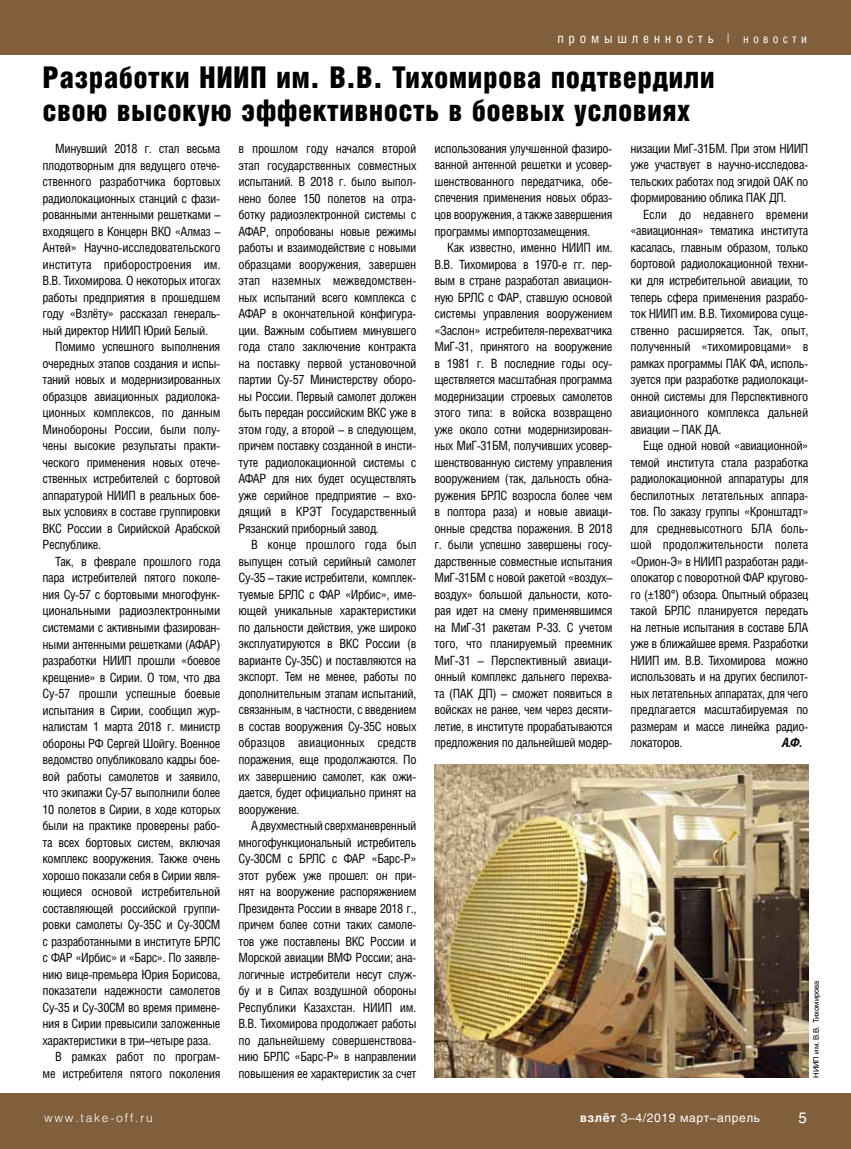
<style>
.page{position:relative;width:851px;height:1149px;background:#fff}
.page>*{position:absolute;margin:0;border:0;box-sizing:border-box;transform-origin:0 0}
.t1{font:30px/33px "Helios Cond Black C";letter-spacing:.01em;color:#000}
.t2{font:15px "Helios C";color:#fff}
.t3{font:13.5px "Helios Cond C";letter-spacing:.35em;color:#fff}
.t4{font:12.75px/16.5px "Helios Cond C";letter-spacing:-.03em;color:#000;text-align:justify}
.t5{font:12.75px "Helios Cond C";letter-spacing:-.01em;color:#000}
.t6{font:italic 700 12.75px "Helios Cond C";color:#000}
.t7{font:12px "Helios C";letter-spacing:.05em;color:#fff}
.t8{font:12px "Helios Light C";letter-spacing:.15em;color:#fff}
.t9{font:7.5px "Helios C";color:#000}
.s1{font-family:"Helios Cond Light C"}
.s2{font-size:12px}
.s3{font-weight:700}
</style>
<div class="page">
<div style="left:0;top:1093px;width:850px;height:55px;background:#815f3c"></div>
<div style="left:0;top:0;width:850px;height:54px;background:#815f3c"></div>
<img style="left:434px;top:764px;width:374px;height:313px">
<p class="t3" style="left:557px;top:30px;width:251px">промышленность <span class="s1">|</span> <span class="s2">новости</span></p>
<h1 class="t1" style="left:43px;top:60px;width:674px">Разработки НИИП им. В.В. Тихомирова подтвердили свою высокую эффективность в боевых условиях</h1>
<p class="t4" style="left:55px;top:140px;width:167px">Минувший 2018 г. стал весьма</p>
<p class="t4" style="left:43px;top:156px;width:179px">плодотворным для ведущего отече-</p>
<p class="t4" style="left:43px;top:173px;width:179px">ственного разработчика бортовых</p>
<p class="t4" style="left:43px;top:189px;width:179px">радиолокационных станций с фази-</p>
<p class="t4" style="left:43px;top:206px;width:179px">рованными антенными решетками –</p>
<p class="t4" style="left:43px;top:222px;width:179px">входящего в Концерн ВКО «Алмаз –</p>
<p class="t4" style="left:43px;top:239px;width:179px">Антей» Научно-исследовательского</p>
<p class="t5" style="left:43px;top:256px;width:179px">института приборостроения им.</p>
<p class="t4" style="left:43px;top:272px;width:179px">В.В. Тихомирова. О некоторых итогах</p>
<p class="t4" style="left:43px;top:288px;width:179px">работы предприятия в прошедшем</p>
<p class="t4" style="left:43px;top:305px;width:179px">году «Взлёту» рассказал генераль-</p>
<p class="t4" style="left:43px;top:321px;width:167px">ный директор НИИП Юрий Белый.</p>
<p class="t4" style="left:55px;top:338px;width:166px">Помимо успешного выполнения</p>
<p class="t4" style="left:43px;top:354px;width:179px">очередных этапов создания и испы-</p>
<p class="t4" style="left:43px;top:371px;width:179px">таний новых и модернизированных</p>
<p class="t4" style="left:43px;top:387px;width:179px">образцов авиационных радиолока-</p>
<p class="t4" style="left:43px;top:404px;width:179px">ционных комплексов, по данным</p>
<p class="t4" style="left:43px;top:420px;width:179px">Минобороны России, были полу-</p>
<p class="t4" style="left:43px;top:437px;width:179px">чены высокие результаты практи-</p>
<p class="t4" style="left:43px;top:453px;width:179px">ческого применения новых отече-</p>
<p class="t4" style="left:43px;top:470px;width:179px">ственных истребителей с бортовой</p>
<p class="t4" style="left:43px;top:486px;width:179px">аппаратурой НИИП в реальных бое-</p>
<p class="t4" style="left:43px;top:503px;width:179px">вых условиях в составе группировки</p>
<p class="t4" style="left:43px;top:519px;width:179px">ВКС России в Сирийской Арабской</p>
<p class="t4" style="left:43px;top:536px;width:60px">Республике.</p>
<p class="t4" style="left:55px;top:552px;width:167px">Так, в феврале прошлого года</p>
<p class="t4" style="left:43px;top:569px;width:179px">пара истребителей пятого поколе-</p>
<p class="t4" style="left:43px;top:585px;width:179px">ния Су‑57 с бортовыми многофунк-</p>
<p class="t4" style="left:43px;top:602px;width:179px">циональными радиоэлектронными</p>
<p class="t4" style="left:43px;top:618px;width:179px">системами с активными фазирован-</p>
<p class="t4" style="left:43px;top:635px;width:179px">ными антенными решетками (АФАР)</p>
<p class="t4" style="left:43px;top:651px;width:179px">разработки НИИП прошли «боевое</p>
<p class="t4" style="left:43px;top:668px;width:179px">крещение» в Сирии. О том, что два</p>
<p class="t4" style="left:43px;top:684px;width:179px">Су‑57 прошли успешные боевые</p>
<p class="t4" style="left:43px;top:701px;width:179px">испытания в Сирии, сообщил жур-</p>
<p class="t4" style="left:43px;top:717px;width:179px">налистам 1 марта 2018 г. министр</p>
<p class="t4" style="left:43px;top:734px;width:179px">обороны РФ Сергей Шойгу. Военное</p>
<p class="t4" style="left:43px;top:750px;width:179px">ведомство опубликовало кадры бое-</p>
<p class="t4" style="left:43px;top:767px;width:179px">вой работы самолетов и заявило,</p>
<p class="t4" style="left:43px;top:783px;width:179px">что экипажи Су‑57 выполнили более</p>
<p class="t4" style="left:43px;top:800px;width:179px">10 полетов в Сирии, в ходе которых</p>
<p class="t4" style="left:43px;top:816px;width:179px">были на практике проверены рабо-</p>
<p class="t4" style="left:43px;top:833px;width:179px">та всех бортовых систем, включая</p>
<p class="t4" style="left:43px;top:849px;width:179px">комплекс вооружения. Также очень</p>
<p class="t4" style="left:43px;top:866px;width:179px">хорошо показали себя в Сирии явля-</p>
<p class="t4" style="left:43px;top:882px;width:179px">ющиеся основой истребительной</p>
<p class="t4" style="left:43px;top:899px;width:179px">составляющей российской группи-</p>
<p class="t4" style="left:43px;top:915px;width:179px">ровки самолеты Су‑35С и Су‑30СМ</p>
<p class="t4" style="left:43px;top:932px;width:179px">с разработанными в институте БРЛС</p>
<p class="t4" style="left:43px;top:948px;width:179px">с ФАР «Ирбис» и «Барс». По заявле-</p>
<p class="t4" style="left:43px;top:965px;width:179px">нию вице-премьера Юрия Борисова,</p>
<p class="t4" style="left:43px;top:981px;width:179px">показатели надежности самолетов</p>
<p class="t4" style="left:43px;top:998px;width:179px">Су‑35 и Су‑30СМ во время примене-</p>
<p class="t4" style="left:43px;top:1014px;width:179px">ния в Сирии превысили заложенные</p>
<p class="t4" style="left:43px;top:1031px;width:170px">характеристики в три–четыре раза.</p>
<p class="t4" style="left:55px;top:1047px;width:167px">В рамках работ по програм-</p>
<p class="t4" style="left:43px;top:1064px;width:179px">ме истребителя пятого поколения</p>
<p class="t4" style="left:630px;top:140px;width:179px">низации МиГ‑31БМ. При этом НИИП уже участвует в научно-исследова&shy;тельских работах под эгидой ОАК по формированию облика ПАК ДП.</p>
<p class="t4" style="left:630px;top:206px;width:179px;text-indent:13px">Если до недавнего времени «авиационная» тематика института касалась, главным образом, только бортовой радиолокационной техни&shy;ки для истребительной авиации, то теперь сфера применения разрабо&shy;ток НИИП им. В.В. Тихомирова суще&shy;ственно расширяется. Так, опыт, полученный «тихомировцами» в рамках программы ПАК ФА, исполь&shy;зуется при разработке радиолокаци&shy;онной системы для Перспективного авиационного комплекса дальней авиации – ПАК ДА.</p>
<p class="t4" style="left:630px;top:437px;width:179px;text-indent:13px">Еще одной новой «авиационной» темой института стала разработка радиолокационной аппаратуры для беспилотных летательных аппара&shy;тов. По заказу группы «Кронштадт» для средневысотного БЛА боль&shy;шой продолжительности полета «Орион-Э» в НИИП разработан ради&shy;олокатор с поворотной ФАР кругово&shy;го (±180°) обзора. Опытный образец такой БРЛС планируется передать на летные испытания в составе БЛА уже в ближайшее время. Разработки НИИП им. В.В. Тихомирова можно использовать и на других беспилот&shy;ных летательных аппаратах, для чего предлагается масштабируемая по размерам и массе линейка радио&shy;локаторов.</p>
<p class="t4" style="left:434px;top:140px;width:179px">использования улучшенной фазиро&shy;ванной антенной решетки и усовер&shy;шенствованного передатчика, обе&shy;спечения применения новых образ&shy;цов вооружения, а также завершения программы импортозамещения.</p>
<p class="t4" style="left:434px;top:239px;width:179px;text-indent:13px">Как известно, именно НИИП им.<br>В.В. Тихомирова в 1970‑е гг. пер&shy;вым в стране разработал авиацион&shy;ную БРЛС с ФАР, ставшую основой системы управления вооружением «Заслон» истребителя-перехватчика МиГ‑31, принятого на вооружение в 1981 г. В последние годы осу&shy;ществляется масштабная программа модернизации строевых самолетов этого типа: в войска возвращено уже около сотни модернизирован&shy;ных МиГ‑31БМ, получивших усовер&shy;шенствованную систему управления вооружением (так, дальность обна&shy;ружения БРЛС возросла более чем в полтора раза) и новые авиаци&shy;онные средства поражения. В 2018 г. были успешно завершены госу&shy;дарственные совместные испытания МиГ‑31БМ с новой ракетой «воздух– воздух» большой дальности, кото&shy;рая идет на смену применявшимся на МиГ‑31 ракетам Р‑33. С учетом того, что планируемый преемник МиГ‑31 – Перспективный авиаци&shy;онный комплекс дальнего перехва&shy;та (ПАК ДП) – сможет появиться в войсках не ранее, чем через десяти&shy;летие, в институте прорабатываются предложения по дальнейшей модер-</p>
<p class="t4" style="left:238px;top:140px;width:179px">в прошлом году начался второй этап государственных совместных испытаний. В 2018 г. было выпол&shy;нено более 150 полетов на отра&shy;ботку радиоэлектронной системы с АФАР, опробованы новые режимы работы и взаимодействие с новыми образцами вооружения, завершен этап наземных межведомствен&shy;ных испытаний всего комплекса с АФАР в окончательной конфигура&shy;ции. Важным событием минувшего года стало заключение контракта на поставку первой установочной партии Су‑57 Министерству оборо&shy;ны России. Первый самолет должен быть передан российским ВКС уже в этом году, а второй – в следующем, причем поставку созданной в инсти&shy;туте радиолокационной системы с АФАР для них будет осуществлять уже серийное предприятие – вхо&shy;дящий в КРЭТ Государственный Рязанский приборный завод.</p>
<p class="t4" style="left:238px;top:536px;width:179px;text-indent:13px">В конце прошлого года был выпущен сотый серийный самолет Су‑35 – такие истребители, комплек&shy;туемые БРЛС с ФАР «Ирбис», име&shy;ющей уникальные характеристики по дальности действия, уже широко эксплуатируются в ВКС России (в варианте Су‑35С) и поставляются на экспорт. Тем не менее, работы по дополнительным этапам испытаний, связанным, в частности, с введением в состав вооружения Су‑35С новых образцов авиационных средств поражения, еще продолжаются. По их завершению самолет, как ожи&shy;дается, будет официально принят на вооружение.</p>
<p class="t4" style="left:238px;top:816px;width:179px;text-indent:13px">А двухместный сверхманевренный многофункциональный истребитель Су‑30СМ с БРЛС с ФАР «Барс-Р» этот рубеж уже прошел: он при&shy;нят на вооружение распоряжением Президента России в январе 2018 г., причем более сотни таких самоле&shy;тов уже поставлены ВКС России и Морской авиации ВМФ России; ана&shy;логичные истребители несут служ&shy;бу и в Силах воздушной обороны Республики Казахстан. НИИП им.<br>В.В. Тихомирова продолжает работы по дальнейшему совершенствова&shy;нию БРЛС «Барс-Р» в направлении повышения ее характеристик за счет</p>
<p class="t6" style="left:781px;top:735px;width:21px">А.Ф.</p>
<p class="t9" style="left:811px;top:1077px;width:99px;rotate:-90deg">НИИП им. В.В. Тихомирова</p>
<p class="t8" style="left:44px;top:1110px;width:110px">www.take‑off.ru</p>
<p class="t7" style="left:580px;top:1109px;width:181px"><span class="s3">взлёт</span> 3–4/2019 март–апрель</p>
<p class="t2" style="left:798px;top:1107px;width:10px">5</p>
</div>
